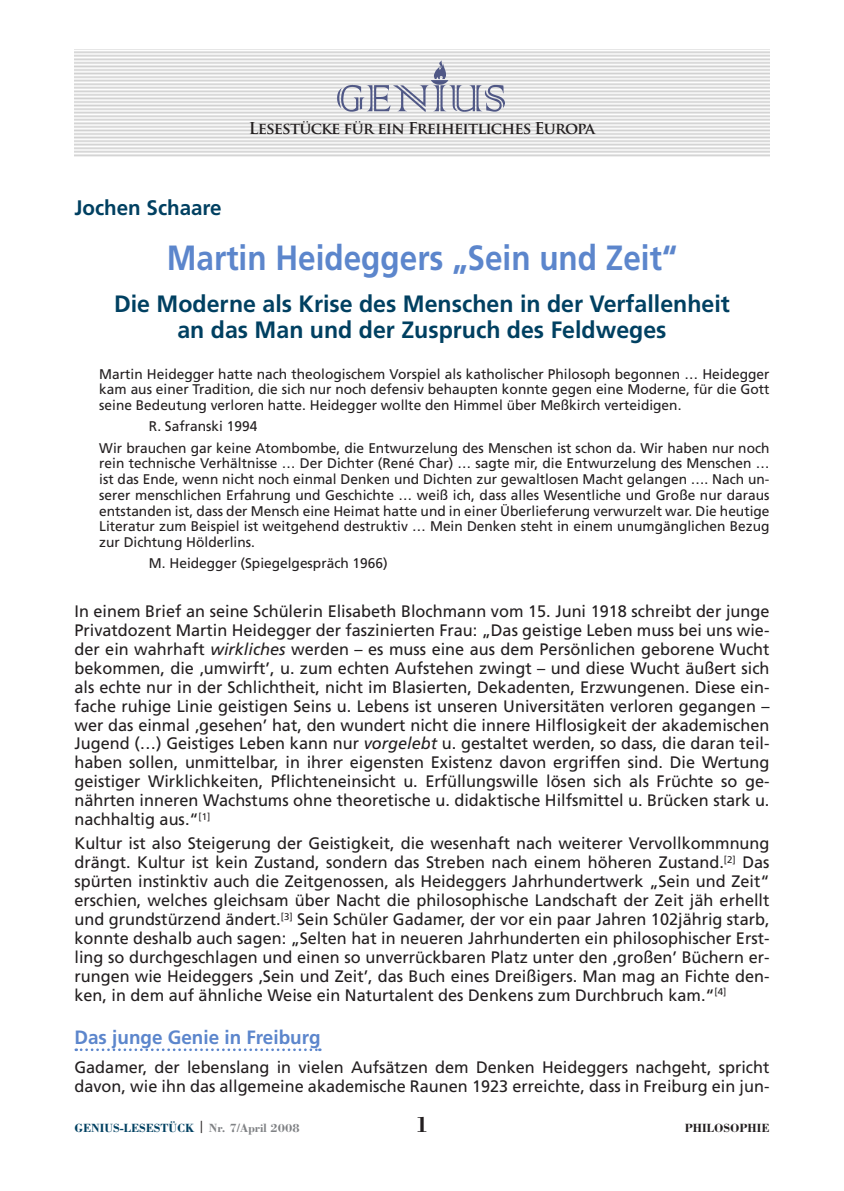
<style>
.page{position:relative;width:844px;height:1191px;background:#fff}
.page>*{position:absolute;margin:0;border:0;box-sizing:border-box;transform-origin:0 0}
.t1{font:700 35px "Frutiger LT Std";color:#5c86cc;scale:.9 1}
.t2{font:700 23.62px/26.2px "Frutiger LT Std";color:#004061;text-align:center}
.t3{font:700 22.75px "Bodoni Std";color:#231f20}
.t4{font:700 21px "Frutiger LT Std";color:#004061}
.t5{font:700 19.25px "Frutiger";color:#5c86cc}
.t6{font:16.62px/18.9px "Frutiger LT Std";color:#231f20;text-align:justify}
.t7{font:700 15.92px "Trajan Pro";letter-spacing:-.05em;color:#231f20}
.t8{font:14px/15.8px "Frutiger";color:#231f20;text-align:justify}
.t9{font:700 12.25px "Bodoni Std";color:#004061}
.t10{font:700 12.25px "Bodoni Std";color:#231f20}
.s1{font-family:"Frutiger";font-style:italic}
.s2{color:#231f20}
.s3{color:#808285}
</style>
<div class="page">
<svg style="left:76px;top:1048px;width:244px;height:3px"></svg>
<img style="left:337px;top:59px;width:168px;height:53px">
<img style="left:429px;top:59px;width:22px;height:22px">
<p class="t7" style="left:249px;top:118px;width:347px">Lesestücke für ein Freiheitliches Europa</p>
<p class="t4" style="left:74px;top:195px;width:149px">Jochen Schaare</p>
<h1 class="t1" style="left:167px;top:237px;width:568px">Martin Heideggers „Sein und Zeit“</h1>
<h2 class="t2" style="left:114px;top:290px;width:617px">Die Moderne als Krise des Menschen in der Verfallenheit an das Man und der Zuspruch des Feldweges</h2>
<p class="t8" style="left:99px;top:366px;width:671px">Martin Heidegger hatte nach theologischem Vorspiel als katholischer Philosoph begonnen … Heidegger kam aus einer Tradition, die sich nur noch defensiv behaupten konnte gegen eine Moderne, für die Gott seine Bedeutung verloren hatte. Heidegger wollte den Himmel über Meßkirch verteidigen.</p>
<p class="t8" style="left:99px;top:416px;width:671px;line-height:21.2px;text-indent:50px">R. Safranski 1994<br>Wir brauchen gar keine Atombombe, die Entwurzelung des Menschen ist schon da. Wir haben nur noch</p>
<p class="t8" style="left:99px;top:455px;width:671px">rein technische Verhältnisse … Der Dichter (René Char) … sagte mir, die Entwurzelung des Menschen … ist das Ende, wenn nicht noch einmal Denken und Dichten zur gewaltlosen Macht gelangen …. Nach un&shy;serer menschlichen Erfahrung und Geschichte … weiß ich, dass alles Wesentliche und Große nur daraus entstanden ist, dass der Mensch eine Heimat hatte und in einer Überlieferung verwurzelt war. Die heutige Literatur zum Beispiel ist weitgehend destruktiv … Mein Denken steht in einem unumgänglichen Bezug zur Dichtung Hölderlins.</p>
<p class="t8" style="left:149px;top:555px;width:240px">M. Heidegger (Spiegelgespräch 1966)</p>
<p class="t6" style="left:74px;top:602px;width:696px">In einem Brief an seine Schülerin Elisabeth Blochmann vom 15. Juni 1918 schreibt der junge Privatdozent Martin Heidegger der faszinierten Frau: „Das geistige Leben muss bei uns wie&shy;der ein wahrhaft <span class="s1">wirkliches</span> werden – es muss eine aus dem Persönlichen geborene Wucht bekommen, die ‚umwirft’, u. zum echten Aufstehen zwingt – und diese Wucht äußert sich als echte nur in der Schlichtheit, nicht im Blasierten, Dekadenten, Erzwungenen. Diese ein&shy;fache ruhige Linie geistigen Seins u. Lebens ist unseren Universitäten verloren gegangen – wer das einmal ‚gesehen’ hat, den wundert nicht die innere Hilflosigkeit der akademischen Jugend (…) Geistiges Leben kann nur <span class="s1">vorgelebt</span> u. gestaltet werden, so dass, die daran teil&shy;haben sollen, unmittelbar, in ihrer eigensten Existenz davon ergriffen sind. Die Wertung geistiger Wirklichkeiten, Pflichteneinsicht u. Erfüllungswille lösen sich als Früchte so ge&shy;nährten inneren Wachstums ohne theoretische u. didaktische Hilfsmittel u. Brücken stark u. nachhaltig aus.“<sup>[1]</sup></p>
<p class="t6" style="left:74px;top:834px;width:696px">Kultur ist also Steigerung der Geistigkeit, die wesenhaft nach weiterer Vervollkommnung drängt. Kultur ist kein Zustand, sondern das Streben nach einem höheren Zustand.<sup>[2]</sup> Das spürten instinktiv auch die Zeitgenossen, als Heideggers Jahrhundertwerk „Sein und Zeit“ erschien, welches gleichsam über Nacht die philosophische Landschaft der Zeit jäh erhellt und grundstürzend ändert.<sup>[3]</sup> Sein Schüler Gadamer, der vor ein paar Jahren 102jährig starb, konnte deshalb auch sagen: „Selten hat in neueren Jahrhunderten ein philosophischer Erst&shy;ling so durchgeschlagen und einen so unverrückbaren Platz unter den ‚großen’ Büchern er&shy;rungen wie Heideggers ‚Sein und Zeit’, das Buch eines Dreißigers. Man mag an Fichte den&shy;ken, in dem auf ähnliche Weise ein Naturtalent des Denkens zum Durchbruch kam.“<sup>[4]</sup></p>
<p class="t5" style="left:74px;top:1025px;width:247px">Das junge Genie in Freiburg</p>
<p class="t6" style="left:74px;top:1057px;width:696px">Gadamer, der lebenslang in vielen Aufsätzen dem Denken Heideggers nachgeht, spricht davon, wie ihn das allgemeine akademische Raunen 1923 erreichte, dass in Freiburg ein jun-</p>
<p class="t9" style="left:74px;top:1120px;width:227px">GENIUS-LESESTÜCK <span class="s2">|</span> <span class="s3">Nr. 7/April 2008</span></p>
<h3 class="t3" style="left:415px;top:1110px;width:15px">1</h3>
<p class="t10" style="left:684px;top:1120px;width:86px">PHILOSOPHIE</p>
</div>
